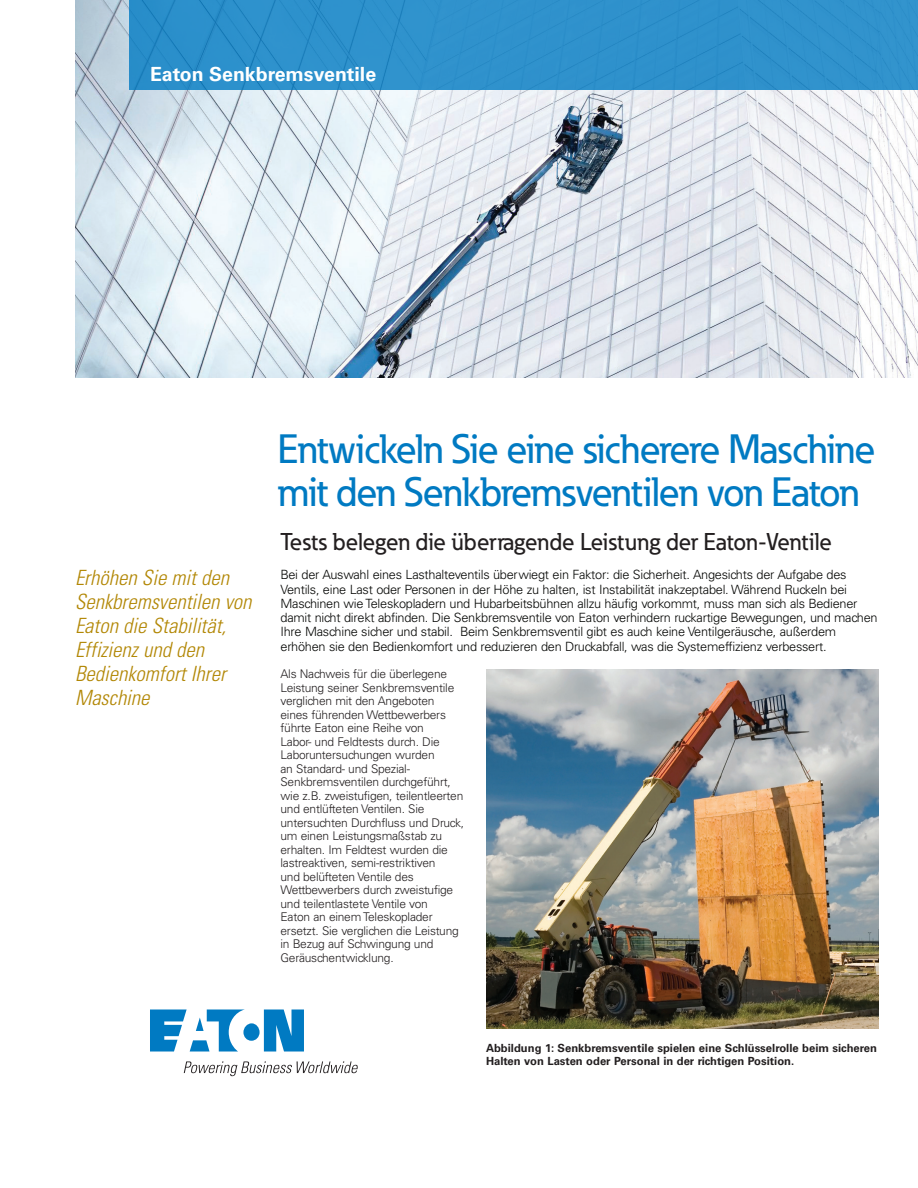
<style>
.page{position:relative;width:918px;height:1188px;background:#fff}
.page>*{position:absolute;margin:0;border:0;box-sizing:border-box;transform-origin:0 0}
._01_Headline___ADJ_C{font:500 40.5px/43.5px "Eaton";letter-spacing:-.02em;color:#007ac2}
._01_Subheadline___AD{font:500 24px "Eaton";color:#231f20}
._01_Pull_Quote___ADJ{font:italic 300 condensed 21px/24px "Univers LT Std";color:#b28705}
._00_CSS_Company{font:700 19.5px "Univers LT Std";color:#fff}
._02_Body__8_5_pt__co{font:300 12.75px/14.2px "Univers LT Std";letter-spacing:-.02em;color:#040503}
._02_Body__8pt{font:300 12px/13.5px "Univers LT Std";letter-spacing:-.02em;color:#231f20}
._05_Caption_Head{font:700 11.25px/12.8px "Univers LT Std";color:#231f20}
</style>
<div class="page">
<img style="left:75px;top:0;width:843px;height:378px">
<img style="left:486px;top:669px;width:393px;height:359px">
<div style="left:129px;top:0;width:789px;height:90px;background:#2f91cc"></div>
<svg style="left:150px;top:1010px;width:154px;height:42px"></svg>
<svg style="left:184px;top:1061px;width:174px;height:15px"></svg>
<p class="_00_CSS_Company" style="left:150px;top:63px;width:228px">Eaton Senkbremsventile</p>
<p class="_01_Headline___ADJ_C" style="left:278px;top:427px;width:600px">Entwickeln Sie eine sicherere Maschine mit den Senkbremsventilen von Eaton</p>
<p class="_01_Subheadline___AD" style="left:280px;top:527px;width:553px">Tests belegen die überragende Leistung der Eaton-Ventile</p>
<p class="_01_Pull_Quote___ADJ" style="left:75px;top:566px;width:178px">Erhöhen Sie mit den<br>Senkbremsventilen von<br>Eaton die Stabilität,<br>Effizienz und den<br>Bedienkomfort Ihrer<br>Maschine</p>
<p class="_02_Body__8_5_pt__co" style="left:280px;top:568px;width:599px">Bei der Auswahl eines Lasthalteventils überwiegt ein Faktor: die Sicherheit. Angesichts der Aufgabe des Ventils, eine Last oder Personen in der Höhe zu halten, ist Instabilität inakzeptabel. Während Ruckeln bei Maschinen wie Teleskopladern und Hubarbeitsbühnen allzu häufig vorkommt, muss man sich als Bediener damit nicht direkt abfinden. Die Senkbremsventile von Eaton verhindern ruckartige Bewegungen, und machen Ihre Maschine sicher und stabil. Beim Senkbremsventil gibt es auch keine Ventilgeräusche, außerdem erhöhen sie den Bedienkomfort und reduzieren den Druckabfall, was die Systemeffizienz verbessert.</p>
<p class="_02_Body__8pt" style="left:280px;top:667px;width:185px">Als Nachweis für die überlegene<br>Leistung seiner Senkbremsventile verglichen mit den Angeboten eines führenden Wettbewerbers führte Eaton eine Reihe von<br>Labor- und Feldtests durch. Die<br>Laboruntersuchungen wurden<br>an Standard- und Spezial-<br>Senkbremsventilen durchgeführt, wie z.B. zweistufigen, teilentleerten und entlüfteten Ventilen. Sie untersuchten Durchfluss und Druck, um einen Leistungsmaßstab zu erhalten. Im Feldtest wurden die lastreaktiven, semi-restriktiven<br>und belüfteten Ventile des<br>Wettbewerbers durch zweistufige und teilentlastete Ventile von<br>Eaton an einem Teleskoplader ersetzt. Sie verglichen die Leistung in Bezug auf Schwingung und<br>Geräuschentwicklung.</p>
<p class="_05_Caption_Head" style="left:486px;top:1042px;width:393px">Abbildung 1: Senkbremsventile spielen eine Schlüsselrolle beim sicheren<br>Halten von Lasten oder Personal in der richtigen Position.</p>
</div>
